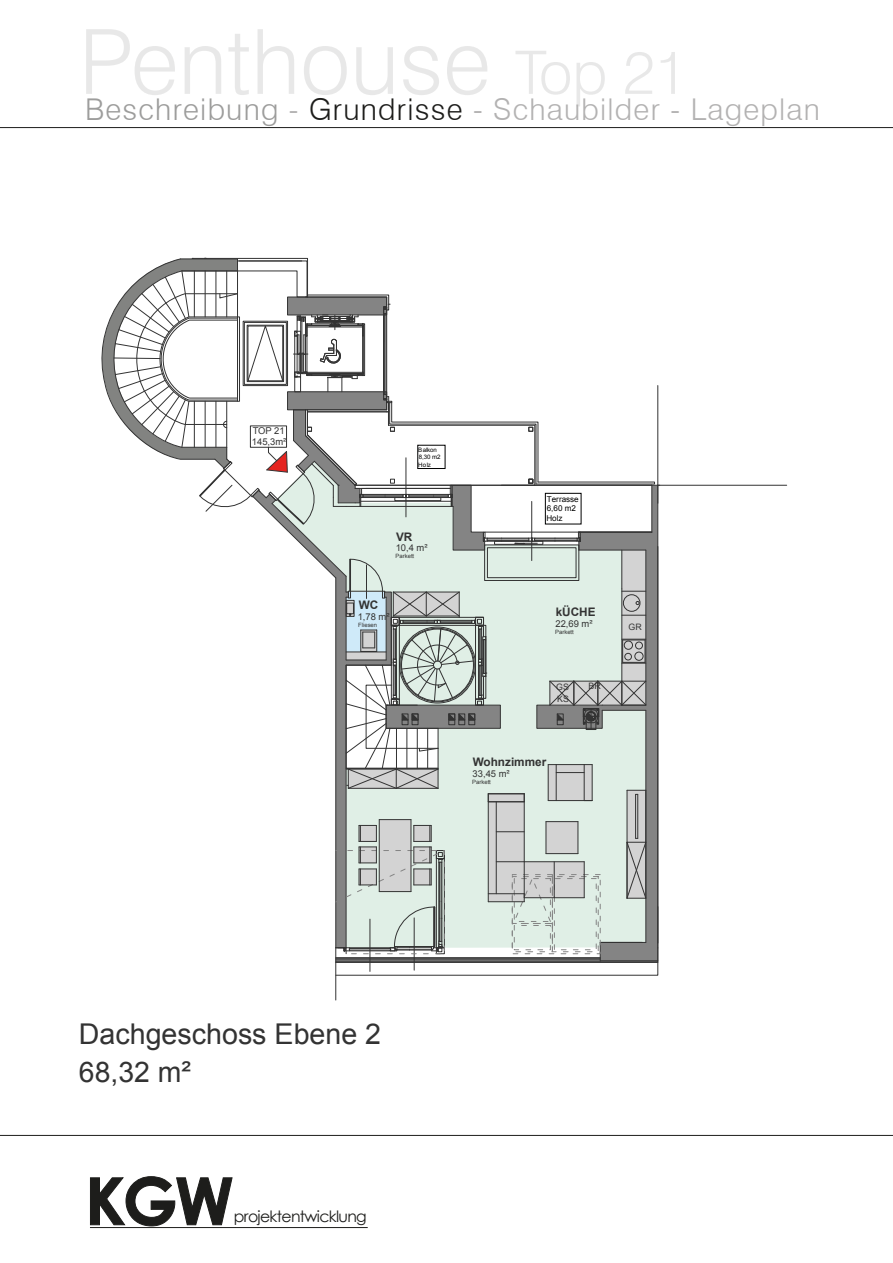
<style>
.page{position:relative;width:893px;height:1263px;background:#fff}
.page>*{position:absolute;margin:0;border:0;box-sizing:border-box;transform-origin:0 0}
.t1{font:300 90px "Swiss 721 BT";color:rgb(29 29 27/.1)}
.t2{font:700 65.4px "Century Gothic";color:#1d1d1b}
.t3{font:300 30px "Swiss 721 BT";letter-spacing:.04em;color:#b3b2b2}
.t4{font:28.65px "Arial";color:#333}
.t5{font:28.35px "Arial";color:#333}
.t6{font:15.75px "Century Gothic";letter-spacing:-.045em;color:#1d1d1b}
.t7{font:700 11.7px "Arial";color:#333}
.t8{font:9.45px/10.8px "Arial";color:#333}
.t9{font:8.85px "Arial";color:#333}
.t10{font:8.1px/9.8px "Arial";color:#000101}
.t11{font:6.15px/7.5px "Arial";letter-spacing:-.01em;color:#000101}
.t12{font:5.85px "Arial";color:#333}
.s1{font-size:60px}
.s2{color:#9d9d9c}
.s3{color:#1d1d1b}
</style>
<div class="page">
<hr style="left:0;top:127px;width:893px;height:1px;background:#1d1d1b">
<hr style="left:0;top:1135px;width:893px;height:1px;background:#1d1d1b">
<svg style="left:90px;top:1176px;width:143px;height:51px"></svg>
<hr style="left:90px;top:1227px;width:278px;height:1px;background:#1d1d1b">
<hr style="left:336px;top:961px;width:264px;height:1px;background:#333">
<hr style="left:336px;top:962px;width:322px;height:1px;background:#333">
<hr style="left:414px;top:918px;width:1px;height:52px;background:#333">
<hr style="left:370px;top:919px;width:1px;height:52px;background:#333">
<hr style="left:335px;top:948px;width:1px;height:52px;background:#333">
<hr style="left:600px;top:961px;width:58px;height:1px;background:#333">
<svg style="left:101px;top:258px;width:559px;height:703px"></svg>
<hr style="left:658px;top:485px;width:129px;height:1px;background:#333">
<hr style="left:658px;top:385px;width:1px;height:100px;background:#333">
<div style="left:545px;top:493px;width:36px;height:31px;border:1px solid #000101"></div>
<div style="left:417px;top:445px;width:28px;height:24px;border:1px solid #000101"></div>
<h1 class="t1" style="left:79px;top:7px;width:610px">Penthouse <span class="s1">Top 21</span></h1>
<p class="t3" style="left:85px;top:92px;width:736px"><span class="s2">Beschreibung</span> - <span class="s3">Grundrisse</span> - Schaubilder - Lageplan</p>
<p class="t8" style="left:252px;top:426px;width:36px">TOP 21<br>145,3m²</p>
<p class="t11" style="left:418px;top:446px;width:24px">Balkon<br>8,30 m2<br>Holz</p>
<p class="t7" style="left:396px;top:528px;width:18px">VR</p>
<p class="t8" style="left:396px;top:542px;width:33px">10,4 m²</p>
<p class="t12" style="left:396px;top:552px;width:20px">Parkett</p>
<p class="t7" style="left:359px;top:597px;width:21px">WC</p>
<p class="t8" style="left:358px;top:611px;width:33px">1,78 m²</p>
<p class="t12" style="left:358px;top:621px;width:20px">Fliesen</p>
<p class="t10" style="left:546px;top:494px;width:34px">Terrasse<br>6,60 m2<br>Holz</p>
<p class="t7" style="left:556px;top:604px;width:41px">kÜCHE</p>
<p class="t8" style="left:555px;top:618px;width:39px">22,69 m²</p>
<p class="t12" style="left:555px;top:628px;width:20px">Parkett</p>
<p class="t9" style="left:556px;top:681px;width:14px">GS</p>
<p class="t9" style="left:589px;top:680px;width:14px">BR</p>
<p class="t9" style="left:557px;top:692px;width:13px">KS</p>
<p class="t7" style="left:473px;top:754px;width:75px">Wohnzimmer</p>
<p class="t8" style="left:473px;top:768px;width:39px">33,45 m²</p>
<p class="t12" style="left:472px;top:778px;width:20px">Parkett</p>
<p class="t9" style="left:629px;top:621px;width:15px">GR</p>
<p class="t4" style="left:79px;top:1014px;width:304px">Dachgeschoss Ebene 2</p>
<p class="t5" style="left:79px;top:1052px;width:113px">68,32 m²</p>
<h2 class="t2" style="left:85px;top:1151px;width:150px">KGW</h2>
<p class="t6" style="left:234px;top:1205px;width:134px">projektentwicklung</p>
</div>
